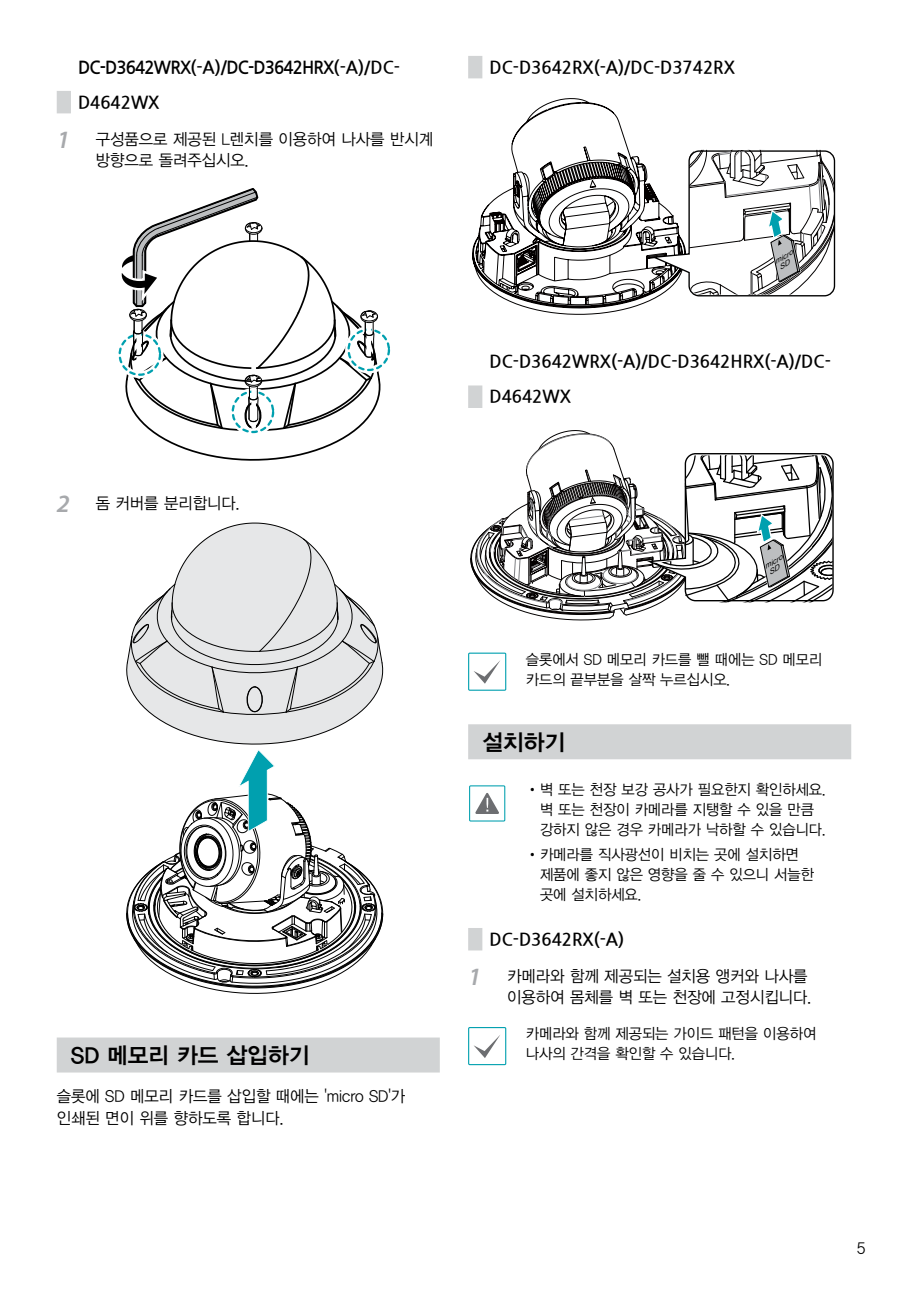
<style>
.page{position:relative;width:908px;height:1290px;background:#fff}
.page>*{position:absolute;margin:0;border:0;box-sizing:border-box;transform-origin:0 0}
.Heading2__9pt{font:22.5px "YDVYGO14";color:#000}
.Heading3_-2단__7pt{font:700 17.5px/35px "Nanum Gothic";color:#000;scale:.96 1}
.Heading3_-2단__7pt__next{font:17.5px/35px "Nanum Gothic OTF Bold";letter-spacing:-.05em;color:#000;scale:.96 1}
.Numbered_1__6_5pt{font:16.25px/21.2px "YDVYGO12";color:#000;scale:.96 1}
.Note__6pt{font:15px/20px "YDVYGO12";color:#000;scale:.96 1}
.t1{font:italic 7.25px "Arial Unicode MS";color:#000;scale:1.15 1}
.t2{font:italic 7px "Arial Unicode MS";color:#000;scale:1.15 1}
.s1{font-family:"Nanum Gothic";font-weight:700}
.s2{font-family:"Myriad Pro";font-weight:600;font-style:italic;font-size:25px;color:#a7a9ac}
</style>
<div class="page">
<div style="left:57px;top:91px;width:14px;height:22px;background:#d1d3d4"></div>
<div style="left:57px;top:1037px;width:382px;height:35px;background:#d1d3d4"></div>
<div style="left:345px;top:326px;width:47px;height:47px;border:7px solid #fff;border-radius:50%"></div>
<div style="left:347px;top:328px;width:43px;height:43px;border:2px dashed #00a0af;border-radius:50%"></div>
<svg style="left:118px;top:188px;width:263px;height:273px"></svg>
<svg style="left:126px;top:522px;width:257px;height:472px"></svg>
<div style="left:468px;top:56px;width:14px;height:22px;background:#d1d3d4"></div>
<div style="left:468px;top:385px;width:14px;height:23px;background:#d1d3d4"></div>
<div style="left:468px;top:724px;width:382px;height:35px;background:#d1d3d4"></div>
<div style="left:468px;top:928px;width:14px;height:22px;background:#d1d3d4"></div>
<div style="left:468px;top:652px;width:38px;height:39px;border:1px solid #00a0af"></div>
<svg style="left:474px;top:660px;width:26px;height:24px"></svg>
<svg style="left:475px;top:793px;width:23px;height:21px"></svg>
<div style="left:469px;top:785px;width:36px;height:36px;border:1px solid #00a0af"></div>
<div style="left:468px;top:1027px;width:38px;height:38px;border:1px solid #00a0af"></div>
<svg style="left:474px;top:1035px;width:26px;height:23px"></svg>
<svg style="left:472px;top:98px;width:363px;height:217px"></svg>
<svg style="left:470px;top:430px;width:364px;height:190px"></svg>
<p class="Heading3_-2단__7pt__next" style="left:78px;top:50px;width:337px">DC-D3642WRX<span class="s1">(-A)</span>/DC-D3642HRX<span class="s1">(-A)/DC-<br>D4642WX</span></p>
<p class="Numbered_1__6_5pt" style="left:96px;top:127px;width:353px;text-indent:-39px"><span class="s2">1</span> 구성품으로 제공된 L렌치를 이용하여 나사를 반시계 방향으로 돌려주십시오.</p>
<p class="Numbered_1__6_5pt" style="left:57px;top:491px;width:192px"><span class="s2">2</span> 돔 커버를 분리합니다.</p>
<p class="Heading2__9pt" style="left:71px;top:1040px;width:240px">SD 메모리 카드 삽입하기</p>
<p class="Numbered_1__6_5pt" style="left:57px;top:1085px;width:364px">슬롯에 SD 메모리 카드를 삽입할 때에는 'micro SD'가 인쇄된 면이 위를 향하도록 합니다.</p>
<p class="Heading3_-2단__7pt" style="left:489px;top:50px;width:257px">DC-D3642RX(-A)/DC-D3742RX</p>
<p class="t2" style="left:772px;top:258px;width:19px;rotate:-32deg">micro</p>
<p class="t1" style="left:770px;top:261px;width:19px;rotate:-32deg">micro</p>
<p class="Heading3_-2단__7pt" style="left:489px;top:344px;width:357px">DC-D3642WRX(-A)/DC-D3642HRX(-A)/DC-<br>D4642WX</p>
<p class="t1" style="left:761px;top:563px;width:19px;rotate:-32deg">micro</p>
<p class="Note__6pt" style="left:525px;top:648px;width:310px">슬롯에서 SD 메모리 카드를 뺄 때에는 SD 메모리 카드의 끝부분을 살짝 누르십시오.</p>
<p class="Heading2__9pt" style="left:482px;top:727px;width:84px">설치하기</p>
<p class="Note__6pt" style="left:539px;top:778px;width:299px;text-indent:-14px">•벽 또는 천장 보강 공사가 필요한지 확인하세요. 벽 또는 천장이 카메라를 지탱할 수 있을 만큼 강하지 않은 경우 카메라가 낙하할 수 있습니다.</p>
<p class="Note__6pt" style="left:539px;top:844px;width:287px;text-indent:-14px">•카메라를 직사광선이 비치는 곳에 설치하면 제품에 좋지 않은 영향을 줄 수 있으니 서늘한 곳에 설치하세요.</p>
<p class="Heading3_-2단__7pt" style="left:489px;top:922px;width:142px">DC-D3642RX(-A)</p>
<p class="Numbered_1__6_5pt" style="left:468px;top:964px;width:359px;text-align:right"><span class="s2">1</span> 카메라와 함께 제공되는 설치용 앵커와 나사를 이용하여 몸체를 벽 또는 천장에 고정시킵니다.</p>
<p class="Note__6pt" style="left:525px;top:1022px;width:304px">카메라와 함께 제공되는 가이드 패턴을 이용하여 나사의 간격을 확인할 수 있습니다.</p>
<p class="Numbered_1__6_5pt" style="left:856px;top:1237px;width:10px">5</p>
</div>
